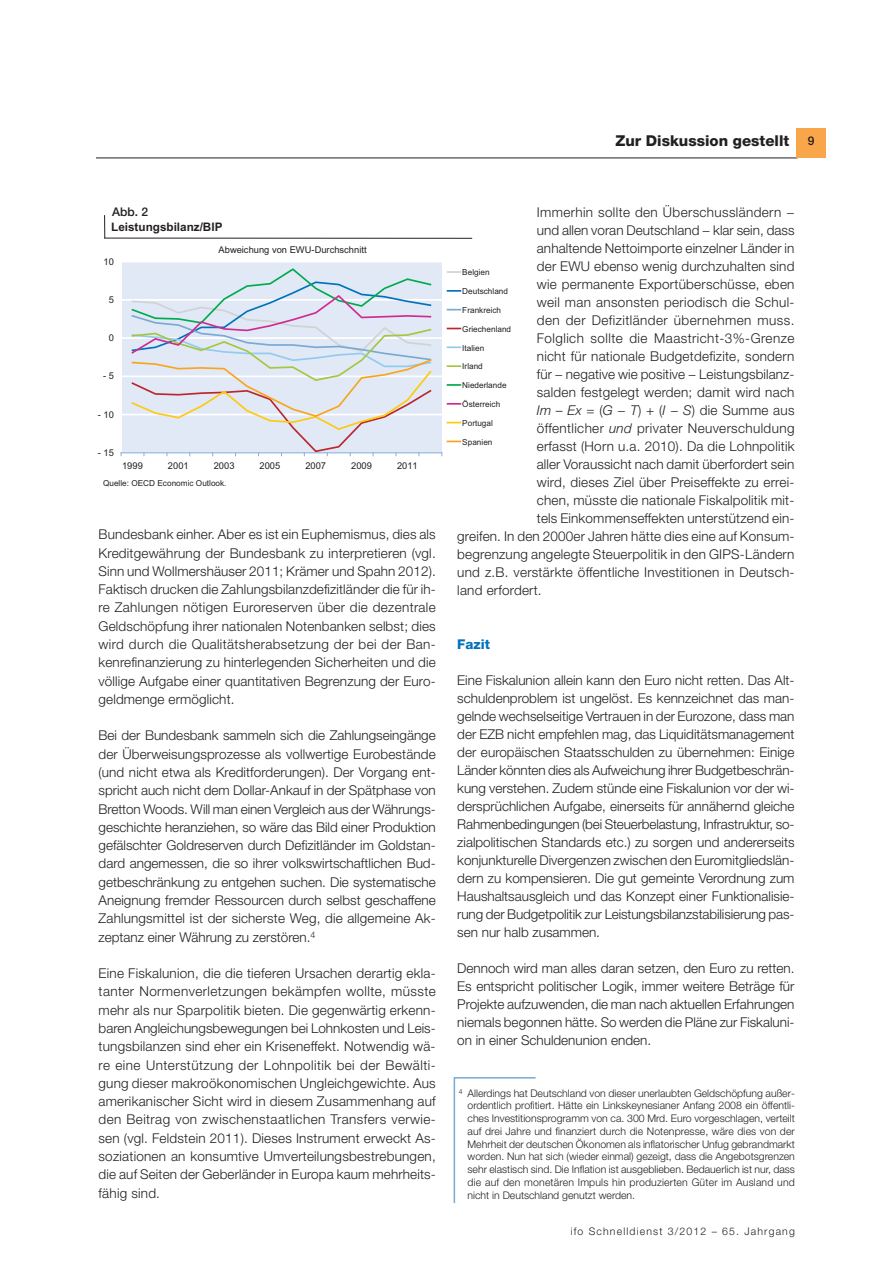
<style>
.page{position:relative;width:893px;height:1263px;background:#fff}
.page>*{position:absolute;margin:0;border:0;box-sizing:border-box;transform-origin:0 0}
.t1{font:800 15px "Helvetica Neue LT Std";color:#231f20}
.t2{font:300 13.5px/18.3px "Helvetica Neue LT Std";letter-spacing:.015em;color:#231f20;text-align:justify}
.t3{font:300 13.5px "Helvetica Neue LT Std";letter-spacing:.035em;color:#231f20}
.t4{font:800 13.5px "Helvetica Neue LT Std";color:#0073bc}
.t5{font:500 12px "Helvetica Neue LT Std";color:#231f20}
.t6{font:700 11.7px "Arial";color:#231f20}
.t7{font:300 10.5px/12.8px "Helvetica Neue LT Std";letter-spacing:.015em;color:#231f20;text-align:justify}
.t8{font:300 10.5px "Helvetica Neue LT Std";letter-spacing:.11em;color:#231f20}
.t9{font:9.3px "Arial";color:#231f20}
.t10{font:8.25px "Arial";color:#231f20}
.s1{font-style:italic}
</style>
<div class="page">
<hr style="left:96px;top:158px;width:701px;height:1px;background:#231f20">
<div style="left:796px;top:128px;width:30px;height:29px;background:#f9a64a"></div>
<div style="left:121px;top:262px;width:321px;height:191px;background:#e1e9f6"></div>
<hr style="left:121px;top:414px;width:321px;height:1px;background:#fff">
<hr style="left:121px;top:376px;width:321px;height:1px;background:#fff">
<hr style="left:121px;top:337px;width:321px;height:2px;background:#fff">
<hr style="left:121px;top:299px;width:321px;height:2px;background:#fff">
<hr style="left:120px;top:262px;width:2px;height:191px;background:#fff">
<hr style="left:121px;top:453px;width:321px;height:1px;background:#88aed8">
<svg style="left:130px;top:268px;width:303px;height:188px"></svg>
<svg style="left:447px;top:271px;width:13px;height:2px"></svg>
<svg style="left:447px;top:290px;width:13px;height:2px"></svg>
<svg style="left:447px;top:309px;width:13px;height:1px"></svg>
<svg style="left:447px;top:328px;width:13px;height:1px"></svg>
<svg style="left:447px;top:346px;width:13px;height:2px"></svg>
<svg style="left:447px;top:365px;width:13px;height:2px"></svg>
<svg style="left:447px;top:384px;width:13px;height:2px"></svg>
<svg style="left:447px;top:403px;width:13px;height:2px"></svg>
<svg style="left:447px;top:422px;width:13px;height:1px"></svg>
<svg style="left:447px;top:441px;width:13px;height:1px"></svg>
<svg style="left:104px;top:215px;width:1px;height:23px"></svg>
<hr style="left:105px;top:238px;width:367px;height:1px;background:#231f20">
<svg style="left:453px;top:1077px;width:83px;height:127px"></svg>
<p class="t1" style="left:615px;top:136px;width:175px">Zur Diskussion gestellt</p>
<p class="t5" style="left:808px;top:134px;width:8px">9</p>
<p class="t5" style="left:112px;top:204px;width:37px">Abb. 2</p>
<p class="t6" style="left:111px;top:222px;width:113px">Leistungsbilanz/BIP</p>
<p class="t9" style="left:219px;top:246px;width:150px">Abweichung von EWU-Durchschnitt</p>
<p class="t9" style="left:104px;top:258px;width:12px">10</p>
<p class="t9" style="left:109px;top:296px;width:7px">5</p>
<p class="t9" style="left:109px;top:334px;width:7px">0</p>
<p class="t9" style="left:103px;top:373px;width:12px">- 5</p>
<p class="t9" style="left:98px;top:411px;width:18px">- 10</p>
<p class="t9" style="left:98px;top:449px;width:18px">- 15</p>
<p class="t9" style="left:122px;top:463px;width:22px">1999</p>
<p class="t9" style="left:168px;top:463px;width:22px">2001</p>
<p class="t9" style="left:214px;top:463px;width:22px">2003</p>
<p class="t9" style="left:260px;top:463px;width:22px">2005</p>
<p class="t9" style="left:305px;top:463px;width:22px">2007</p>
<p class="t9" style="left:351px;top:463px;width:22px">2009</p>
<p class="t9" style="left:397px;top:463px;width:22px">2011</p>
<p class="t10" style="left:103px;top:480px;width:125px">Quelle: OECD Economic Outlook.</p>
<p class="t2" style="left:99px;top:527px;width:339px">Bundesbank einher. Aber es ist ein Euphemismus, dies als Kreditgewährung der Bundesbank zu interpretieren (vgl.<br>Sinn und Wollmershäuser 2011; Krämer und Spahn 2012).<br>Faktisch drucken die Zahlungsbilanzdefizitländer die für ih&shy;re Zahlungen nötigen Euroreserven über die dezentrale Geldschöpfung ihrer nationalen Notenbanken selbst; dies wird durch die Qualitätsherabsetzung der bei der Ban&shy;kenrefinanzierung zu hinterlegenden Sicherheiten und die völlige Aufgabe einer quantitativen Begrenzung der Euro&shy;geldmenge ermöglicht.</p>
<p class="t2" style="left:99px;top:728px;width:339px">Bei der Bundesbank sammeln sich die Zahlungseingänge der Überweisungsprozesse als vollwertige Eurobestände (und nicht etwa als Kreditforderungen). Der Vorgang ent&shy;spricht auch nicht dem Dollar-Ankauf in der Spätphase von Bretton Woods. Will man einen Vergleich aus der Währungs&shy;geschichte heranziehen, so wäre das Bild einer Produktion gefälschter Goldreserven durch Defizitländer im Goldstan&shy;dard angemessen, die so ihrer volkswirtschaftlichen Bud&shy;getbeschränkung zu entgehen suchen. Die systematische Aneignung fremder Ressourcen durch selbst geschaffene Zahlungsmittel ist der sicherste Weg, die allgemeine Ak&shy;zeptanz einer Währung zu zerstören.<sup>4</sup></p>
<p class="t2" style="left:99px;top:966px;width:339px">Eine Fiskalunion, die die tieferen Ursachen derartig ekla&shy;tanter Normenverletzungen bekämpfen wollte, müsste mehr als nur Sparpolitik bieten. Die gegenwärtig erkenn&shy;baren Angleichungsbewegungen bei Lohnkosten und Leis&shy;tungsbilanzen sind eher ein Kriseneffekt. Notwendig wä&shy;re eine Unterstützung der Lohnpolitik bei der Bewälti&shy;gung dieser makroökonomischen Ungleichgewichte. Aus amerikanischer Sicht wird in diesem Zusammenhang auf den Beitrag von zwischenstaatlichen Transfers verwie&shy;sen (vgl. Feldstein 2011). Dieses Instrument erweckt As&shy;soziationen an konsumtive Umverteilungsbestrebungen, die auf Seiten der Geberländer in Europa kaum mehrheits&shy;fähig sind.</p>
<p class="t2" style="left:537px;top:204px;width:259px">Immerhin sollte den Überschussländern −</p>
<p class="t2" style="left:537px;top:222px;width:259px">und allen voran Deutschland − klar sein, dass</p>
<p class="t2" style="left:537px;top:240px;width:259px">anhaltende Nettoimporte einzelner Länder in</p>
<p class="t2" style="left:537px;top:258px;width:259px">der EWU ebenso wenig durchzuhalten sind</p>
<p class="t2" style="left:537px;top:276px;width:259px">wie permanente Exportüberschüsse, eben</p>
<p class="t2" style="left:537px;top:294px;width:259px">weil man ansonsten periodisch die Schul-</p>
<p class="t3" style="left:537px;top:315px;width:259px">den der Defizitländer übernehmen muss.</p>
<p class="t3" style="left:537px;top:333px;width:259px">Folglich sollte die Maastricht-3%-Grenze</p>
<p class="t2" style="left:537px;top:348px;width:259px">nicht für nationale Budgetdefizite, sondern</p>
<p class="t2" style="left:537px;top:366px;width:259px">für − negative wie positive − Leistungsbilanz-</p>
<p class="t2" style="left:537px;top:384px;width:259px">salden festgelegt werden; damit wird nach</p>
<p class="t2" style="left:537px;top:402px;width:259px"><span class="s1">Im – Ex</span> = (<span class="s1">G − T</span>) + (<span class="s1">I − S</span>) die Summe aus</p>
<p class="t2" style="left:537px;top:420px;width:259px">öffentlicher <span class="s1">und</span> privater Neuverschuldung</p>
<p class="t2" style="left:537px;top:438px;width:259px">erfasst (Horn u.a. 2010). Da die Lohnpolitik</p>
<p class="t2" style="left:537px;top:456px;width:259px">aller Voraussicht nach damit überfordert sein</p>
<p class="t2" style="left:537px;top:474px;width:259px">wird, dieses Ziel über Preiseffekte zu errei-</p>
<p class="t2" style="left:537px;top:492px;width:259px">chen, müsste die nationale Fiskalpolitik mit-</p>
<p class="t2" style="left:537px;top:510px;width:259px">tels Einkommenseffekten unterstützend ein-</p>
<p class="t2" style="left:457px;top:528px;width:339px">greifen. In den 2000er Jahren hätte dies eine auf Konsum-</p>
<p class="t2" style="left:457px;top:546px;width:339px">begrenzung angelegte Steuerpolitik in den GIPS-Ländern</p>
<p class="t2" style="left:457px;top:564px;width:339px">und z.B. verstärkte öffentliche Investitionen in Deutsch-</p>
<p class="t2" style="left:457px;top:582px;width:86px">land erfordert.</p>
<p class="t10" style="left:462px;top:269px;width:29px">Belgien</p>
<p class="t10" style="left:462px;top:288px;width:47px">Deutschland</p>
<p class="t10" style="left:462px;top:307px;width:40px">Frankreich</p>
<p class="t10" style="left:462px;top:326px;width:50px">Griechenland</p>
<p class="t10" style="left:462px;top:345px;width:23px">Italien</p>
<p class="t10" style="left:462px;top:364px;width:22px">Irland</p>
<p class="t10" style="left:462px;top:382px;width:46px">Niederlande</p>
<p class="t10" style="left:462px;top:401px;width:39px">Österreich</p>
<p class="t10" style="left:462px;top:420px;width:32px">Portugal</p>
<p class="t10" style="left:462px;top:439px;width:32px">Spanien</p>
<p class="t4" style="left:457px;top:639px;width:34px">Fazit</p>
<p class="t2" style="left:457px;top:672px;width:339px">Eine Fiskalunion allein kann den Euro nicht retten. Das Alt&shy;schuldenproblem ist ungelöst. Es kennzeichnet das man&shy;gelnde wechselseitige Vertrauen in der Eurozone, dass man der EZB nicht empfehlen mag, das Liquiditätsmanagement der europäischen Staatsschulden zu übernehmen: Einige Länder könnten dies als Aufweichung ihrer Budgetbeschrän&shy;kung verstehen. Zudem stünde eine Fiskalunion vor der wi&shy;dersprüchlichen Aufgabe, einerseits für annähernd gleiche Rahmenbedingungen (bei Steuerbelastung, Infrastruktur, so&shy;zialpolitischen Standards etc.) zu sorgen und andererseits konjunkturelle Divergenzen zwischen den Euromitgliedslän&shy;dern zu kompensieren. Die gut gemeinte Verordnung zum Haushaltsausgleich und das Konzept einer Funktionalisie&shy;rung der Budgetpolitik zur Leistungsbilanzstabilisierung pas&shy;sen nur halb zusammen.</p>
<p class="t2" style="left:457px;top:960px;width:339px">Dennoch wird man alles daran setzen, den Euro zu retten.<br>Es entspricht politischer Logik, immer weitere Beträge für Projekte aufzuwenden, die man nach aktuellen Erfahrungen niemals begonnen hätte. So werden die Pläne zur Fiskaluni&shy;on in einer Schuldenunion enden.</p>
<p class="t7" style="left:467px;top:1088px;width:329px;text-indent:-9px"><sup>4</sup> Allerdings hat Deutschland von dieser unerlaubten Geldschöpfung außer&shy;ordentlich profitiert. Hätte ein Linkskeynesianer Anfang 2008 ein öffentli&shy;ches Investitionsprogramm von ca. 300 Mrd. Euro vorgeschlagen, verteilt auf drei Jahre und finanziert durch die Notenpresse, wäre dies von der Mehrheit der deutschen Ökonomen als inflatorischer Unfug gebrandmarkt worden. Nun hat sich (wieder einmal) gezeigt, dass die Angebotsgrenzen sehr elastisch sind. Die Inflation ist ausgeblieben. Bedauerlich ist nur, dass die auf den monetären Impuls hin produzierten Güter im Ausland und nicht in Deutschland genutzt werden.</p>
<p class="t8" style="left:571px;top:1227px;width:226px">ifo Schnelldienst 3/2012 – 65. Jahrgang</p>
</div>
